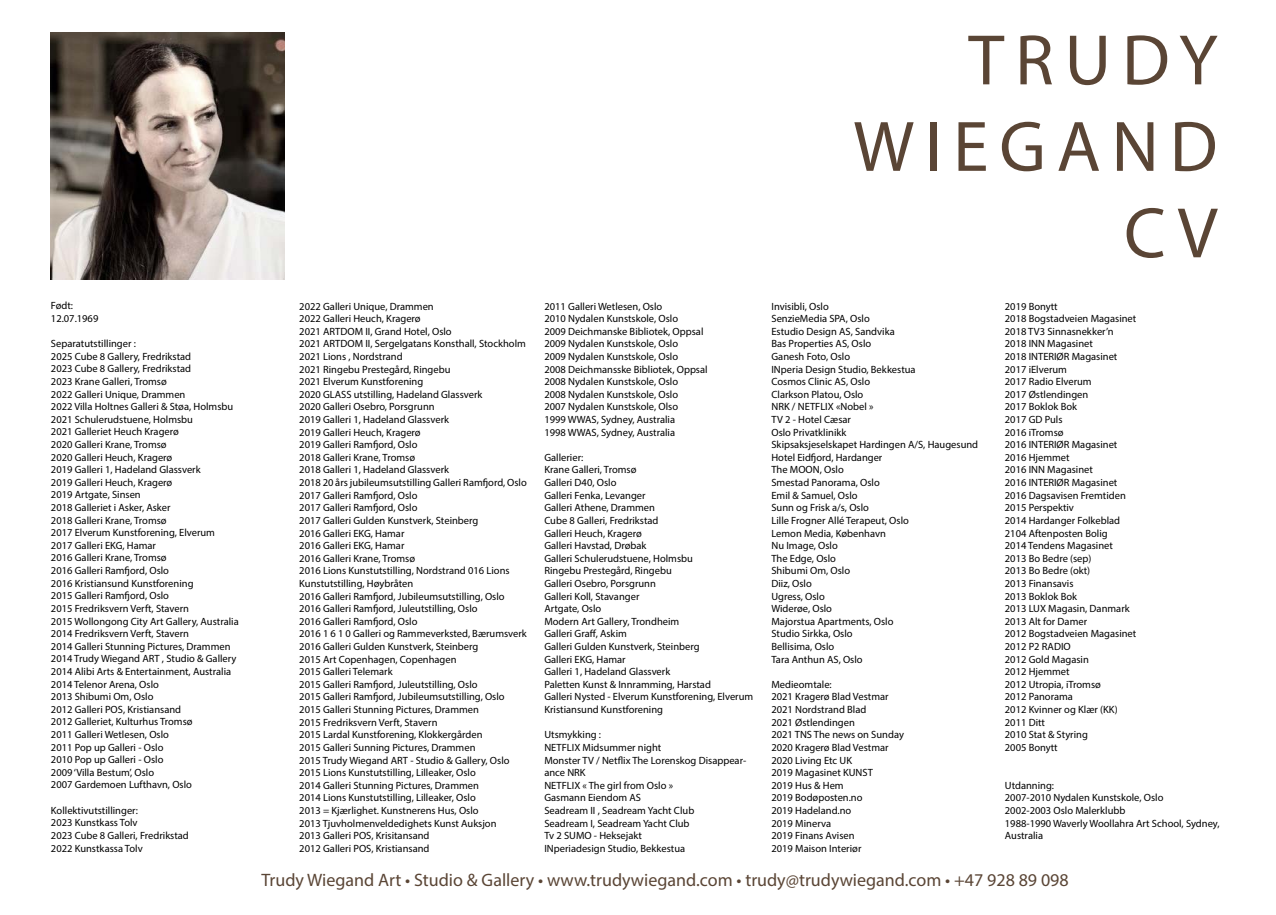
<style>
.page{position:relative;width:1276px;height:915px;background:#fff}
.page>*{position:absolute;margin:0;border:0;box-sizing:border-box;transform-origin:0 0}
.t1{font:72px/86.4px "Myriad Pro";letter-spacing:.15em;color:#5a4535;text-align:right}
.t2{font:18px "Myriad Pro";color:#5a4535}
.t3{font:10.5px/12.6px "Myriad Pro";color:#000}
</style>
<div class="page">
<img style="left:51px;top:32px;width:233px;height:248px">
<p class="t3" style="left:51px;top:299px;width:49px">Født:<br>12.07.1969</p>
<p class="t3" style="left:51px;top:337px;width:189px">Separatutstillinger :<br>2025 Cube 8 Gallery, Fredrikstad<br>2023 Cube 8 Gallery, Fredrikstad<br>2023 Krane Galleri, Tromsø<br>2022 Galleri Unique, Drammen<br>2022 Villa Holtnes Galleri &amp; Støa, Holmsbu<br>2021 Schulerudstuene, Holmsbu<br>2021 Galleriet Heuch Kragerø<br>2020 Galleri Krane, Tromsø<br>2020 Galleri Heuch, Kragerø<br>2019 Galleri 1, Hadeland Glassverk<br>2019 Galleri Heuch, Kragerø<br>2019 Artgate, Sinsen<br>2018 Galleriet i Asker, Asker<br>2018 Galleri Krane, Tromsø<br>2017 Elverum Kunstforening, Elverum<br>2017 Galleri EKG, Hamar<br>2016 Galleri Krane, Tromsø<br>2016 Galleri Ramfjord, Oslo<br>2016 Kristiansund Kunstforening<br>2015 Galleri Ramfjord, Oslo<br>2015 Fredriksvern Verft, Stavern<br>2015 Wollongong City Art Gallery, Australia<br>2014 Fredriksvern Verft, Stavern<br>2014 Galleri Stunning Pictures, Drammen<br>2014 Trudy Wiegand ART , Studio &amp; Gallery<br>2014 Alibi Arts &amp; Entertainment, Australia<br>2014 Telenor Arena, Oslo<br>2013 Shibumi Om, Oslo<br>2012 Galleri POS, Kristiansand<br>2012 Galleriet, Kulturhus Tromsø<br>2011 Galleri Wetlesen, Oslo<br>2011 Pop up Galleri - Oslo<br>2010 Pop up Galleri - Oslo<br>2009 ‘Villa Bestum’, Oslo<br>2007 Gardemoen Lufthavn, Oslo</p>
<p class="t3" style="left:51px;top:803px;width:139px">Kollektivutstillinger:<br>2023 Kunstkass Tolv<br>2023 Cube 8 Galleri, Fredrikstad<br>2022 Kunstkassa Tolv</p>
<p class="t3" style="left:299px;top:299px;width:229px">2022 Galleri Unique, Drammen<br>2022 Galleri Heuch, Kragerø<br>2021 ARTDOM II, Grand Hotel, Oslo<br>2021 ARTDOM II, Sergelgatans Konsthall, Stockholm 2021 Lions , Nordstrand<br>2021 Ringebu Prestegård, Ringebu<br>2021 Elverum Kunstforening<br>2020 GLASS utstilling, Hadeland Glassverk<br>2020 Galleri Osebro, Porsgrunn<br>2019 Galleri 1, Hadeland Glassverk<br>2019 Galleri Heuch, Kragerø<br>2019 Galleri Ramfjord, Oslo<br>2018 Galleri Krane, Tromsø<br>2018 Galleri 1, Hadeland Glassverk<br>2018 20 års jubileumsutstilling Galleri Ramfjord, Oslo 2017 Galleri Ramfjord, Oslo<br>2017 Galleri Ramfjord, Oslo<br>2017 Galleri Gulden Kunstverk, Steinberg<br>2016 Galleri EKG, Hamar<br>2016 Galleri EKG, Hamar<br>2016 Galleri Krane, Tromsø<br>2016 Lions Kunstutstilling, Nordstrand 016 Lions Kunstutstilling, Høybråten<br>2016 Galleri Ramfjord, Jubileumsutstilling, Oslo 2016 Galleri Ramfjord, Juleutstilling, Oslo<br>2016 Galleri Ramfjord, Oslo<br>2016 1 6 1 0 Galleri og Rammeverksted, Bærumsverk 2016 Galleri Gulden Kunstverk, Steinberg<br>2015 Art Copenhagen, Copenhagen<br>2015 Galleri Telemark<br>2015 Galleri Ramfjord, Juleutstilling, Oslo<br>2015 Galleri Ramfjord, Jubileumsutstilling, Oslo 2015 Galleri Stunning Pictures, Drammen<br>2015 Fredriksvern Verft, Stavern<br>2015 Lardal Kunstforening, Klokkergården<br>2015 Galleri Sunning Pictures, Drammen<br>2015 Trudy Wiegand ART - Studio &amp; Gallery, Oslo 2015 Lions Kunstutstilling, Lilleaker, Oslo<br>2014 Galleri Stunning Pictures, Drammen<br>2014 Lions Kunstutstilling, Lilleaker, Oslo<br>2013 = Kjærlighet. Kunstnerens Hus, Oslo<br>2013 Tjuvholmenveldedighets Kunst Auksjon<br>2013 Galleri POS, Krisitansand<br>2012 Galleri POS, Kristiansand</p>
<p class="t3" style="left:544px;top:299px;width:165px">2011 Galleri Wetlesen, Oslo<br>2010 Nydalen Kunstskole, Oslo<br>2009 Deichmanske Bibliotek, Oppsal<br>2009 Nydalen Kunstskole, Oslo<br>2009 Nydalen Kunstskole, Oslo<br>2008 Deichmansske Bibliotek, Oppsal<br>2008 Nydalen Kunstskole, Oslo<br>2008 Nydalen Kunstskole, Oslo<br>2007 Nydalen Kunstskole, Olso<br>1999 WWAS, Sydney, Australia<br>1998 WWAS, Sydney, Australia</p>
<p class="t3" style="left:544px;top:450px;width:210px">Gallerier:<br>Krane Galleri, Tromsø<br>Galleri D40, Oslo<br>Galleri Fenka, Levanger<br>Galleri Athene, Drammen<br>Cube 8 Galleri, Fredrikstad<br>Galleri Heuch, Kragerø<br>Galleri Havstad, Drøbak<br>Galleri Schulerudstuene, Holmsbu<br>Ringebu Prestegård, Ringebu<br>Galleri Osebro, Porsgrunn<br>Galleri Koll, Stavanger<br>Artgate, Oslo<br>Modern Art Gallery, Trondheim<br>Galleri Graff, Askim<br>Galleri Gulden Kunstverk, Steinberg<br>Galleri EKG, Hamar<br>Galleri 1, Hadeland Glassverk<br>Paletten Kunst &amp; Innramming, Harstad<br>Galleri Nysted - Elverum Kunstforening, Elverum<br>Kristiansund Kunstforening</p>
<p class="t3" style="left:544px;top:728px;width:203px">Utsmykking :<br>NETFLIX Midsummer night<br>Monster TV / Netflix The Lorenskog Disappear&shy;ance NRK<br>NETFLIX « The girl from Oslo »<br>Gasmann Eiendom AS<br>Seadream II , Seadream Yacht Club<br>Seadream I, Seadream Yacht Club<br>Tv 2 SUMO - Heksejakt<br>INperiadesign Studio, Bekkestua</p>
<h1 class="t1" style="left:853px;top:16px;width:366px">TRUDY<br>WIEGAND<br>CV</h1>
<p class="t3" style="left:771px;top:299px;width:208px">Invisibli, Oslo<br>SenzieMedia SPA, Oslo<br>Estudio Design AS, Sandvika<br>Bas Properties AS, Oslo<br>Ganesh Foto, Oslo<br>INperia Design Studio, Bekkestua<br>Cosmos Clinic AS, Oslo<br>Clarkson Platou, Oslo<br>NRK / NETFLIX «Nobel »<br>TV 2 - Hotel Cæsar<br>Oslo Privatklinikk<br>Skipsaksjeselskapet Hardingen A/S, Haugesund<br>Hotel Eidfjord, Hardanger<br>The MOON, Oslo<br>Smestad Panorama, Oslo<br>Emil &amp; Samuel, Oslo<br>Sunn og Frisk a/s, Oslo<br>Lille Frogner Allé Terapeut, Oslo<br>Lemon Media, København<br>Nu Image, Oslo<br>The Edge, Oslo<br>Shibumi Om, Oslo<br>Diiz, Oslo<br>Ugress, Oslo<br>Widerøe, Oslo<br>Majorstua Apartments, Oslo<br>Studio Sirkka, Oslo<br>Bellisima, Oslo<br>Tara Anthun AS, Oslo</p>
<p class="t3" style="left:771px;top:677px;width:134px">Medieomtale:<br>2021 Kragerø Blad Vestmar<br>2021 Nordstrand Blad<br>2021 Østlendingen<br>2021 TNS The news on Sunday<br>2020 Kragerø Blad Vestmar<br>2020 Living Etc UK<br>2019 Magasinet KUNST<br>2019 Hus &amp; Hem<br>2019 Bodøposten.no<br>2019 Hadeland.no<br>2019 Minerva<br>2019 Finans Avisen<br>2019 Maison Interiør</p>
<p class="t3" style="left:1005px;top:299px;width:133px">2019 Bonytt<br>2018 Bogstadveien Magasinet<br>2018 TV3 Sinnasnekker’n<br>2018 INN Magasinet<br>2018 INTERIØR Magasinet<br>2017 iElverum<br>2017 Radio Elverum<br>2017 Østlendingen<br>2017 Boklok Bok<br>2017 GD Puls<br>2016 iTromsø<br>2016 INTERIØR Magasinet<br>2016 Hjemmet<br>2016 INN Magasinet<br>2016 INTERIØR Magasinet<br>2016 Dagsavisen Fremtiden<br>2015 Perspektiv<br>2014 Hardanger Folkeblad<br>2104 Aftenposten Bolig<br>2014 Tendens Magasinet<br>2013 Bo Bedre (sep)<br>2013 Bo Bedre (okt)<br>2013 Finansavis<br>2013 Boklok Bok<br>2013 LUX Magasin, Danmark<br>2013 Alt for Damer<br>2012 Bogstadveien Magasinet<br>2012 P2 RADIO<br>2012 Gold Magasin<br>2012 Hjemmet<br>2012 Utropia, iTromsø<br>2012 Panorama<br>2012 Kvinner og Klær (KK)<br>2011 Ditt<br>2010 Stat &amp; Styring<br>2005 Bonytt</p>
<p class="t3" style="left:1005px;top:778px;width:216px">Utdanning:<br>2007-2010 Nydalen Kunstskole, Oslo<br>2002-2003 Oslo Malerklubb<br>1988-1990 Waverly Woollahra Art School, Sydney,<br>Australia</p>
<h2 class="t2" style="left:261px;top:869px;width:809px">Trudy Wiegand Art • Studio &amp; Gallery • www.trudywiegand.com • trudy@trudywiegand.com • +47 928 89 098</h2>
</div>
